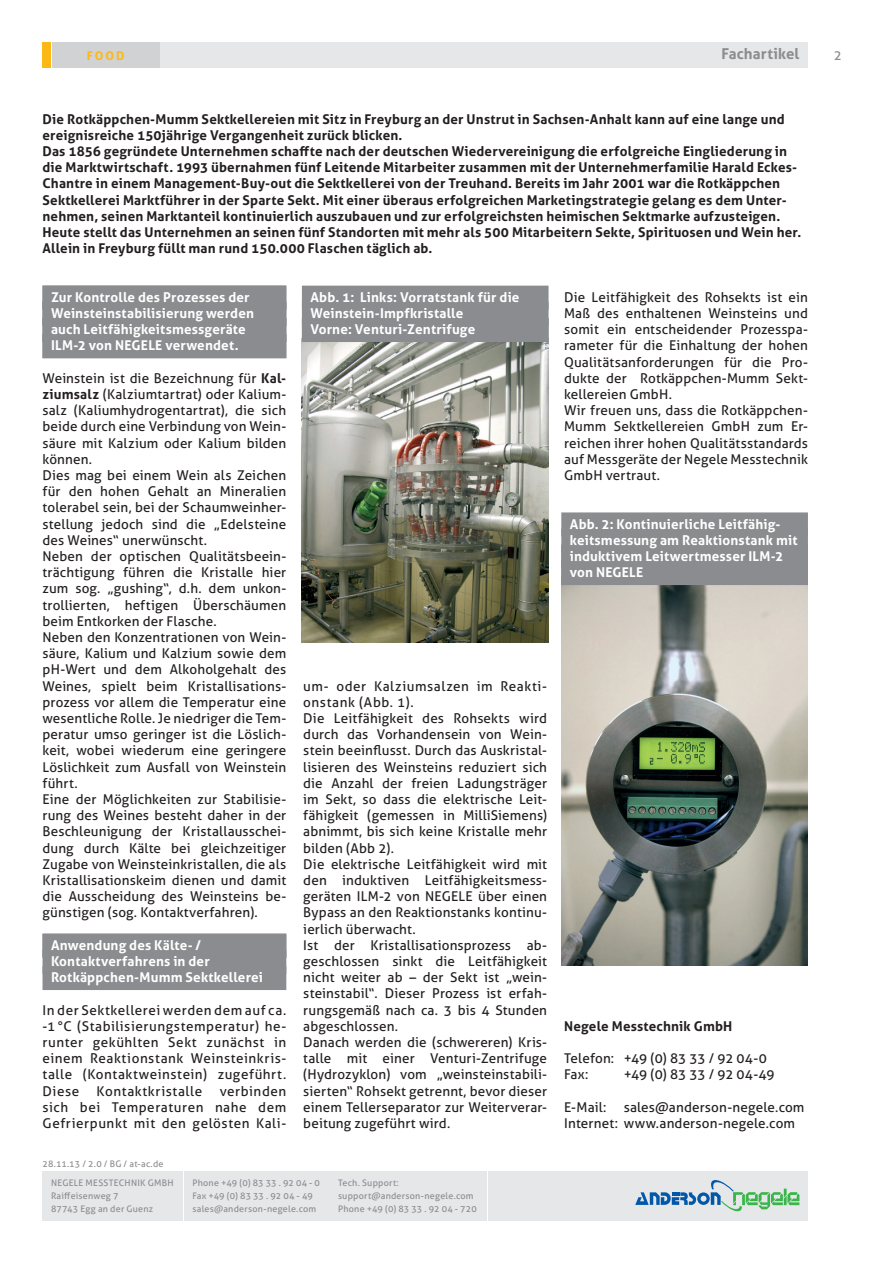
<style>
.page{position:relative;width:893px;height:1263px;background:#fff}
.page>*{position:absolute;margin:0;border:0;box-sizing:border-box;transform-origin:0 0}
.t1{font:700 15px "Aller";letter-spacing:.01em;color:#8a8c8f}
.t2{font:13.5px/16.2px "Aller";letter-spacing:.01em;color:#231f20}
.t3{font:700 13.5px/16.2px "Aller";letter-spacing:.01em;color:#231f20}
.t4{font:700 13.5px/16.2px "Aller";letter-spacing:.01em;color:#fff}
.t5{font:13.5px "Aller";letter-spacing:-.01em;color:#231f20}
.t6{font:13.5px "Aller";letter-spacing:.045em;color:#231f20}
.t7{font:13.5px "Aller";color:#8a8c8f}
.t8{font:700 12px "Aller";color:#fcb814}
.t9{font:9px/12.6px "Aller";letter-spacing:.025em;color:#8a8c8f}
.s1{font-weight:700}
</style>
<div class="page">
<div style="left:161px;top:43px;width:647px;height:25px;background:#e6e7e9"></div>
<div style="left:52px;top:43px;width:107px;height:25px;background:#d1d2d4"></div>
<div style="left:43px;top:43px;width:8px;height:25px;background:#fcb814"></div>
<div style="left:488px;top:1171px;width:320px;height:49px;background:#e6e7e9"></div>
<div style="left:184px;top:1171px;width:144px;height:49px;background:#e6e7e9"></div>
<div style="left:330px;top:1171px;width:157px;height:49px;background:#e6e7e9"></div>
<div style="left:43px;top:1171px;width:140px;height:49px;background:#e6e7e9"></div>
<svg style="left:635px;top:1180px;width:164px;height:32px"></svg>
<img style="left:561px;top:585px;width:247px;height:381px">
<img style="left:302px;top:342px;width:247px;height:300px">
<div style="left:43px;top:286px;width:243px;height:24px;background:#8a8c8f"></div>
<div style="left:43px;top:302px;width:243px;height:24px;background:#8a8c8f"></div>
<div style="left:43px;top:318px;width:243px;height:24px;background:#8a8c8f"></div>
<div style="left:43px;top:334px;width:243px;height:24px;background:#8a8c8f"></div>
<div style="left:43px;top:934px;width:243px;height:24px;background:#8a8c8f"></div>
<div style="left:43px;top:950px;width:243px;height:24px;background:#8a8c8f"></div>
<div style="left:43px;top:966px;width:243px;height:24px;background:#8a8c8f"></div>
<div style="left:561px;top:512px;width:247px;height:24px;background:#8a8c8f"></div>
<div style="left:561px;top:529px;width:247px;height:24px;background:#8a8c8f"></div>
<div style="left:561px;top:545px;width:247px;height:24px;background:#8a8c8f"></div>
<div style="left:561px;top:561px;width:247px;height:24px;background:#8a8c8f"></div>
<div style="left:302px;top:286px;width:247px;height:24px;background:#8a8c8f"></div>
<div style="left:302px;top:302px;width:247px;height:24px;background:#8a8c8f"></div>
<div style="left:302px;top:318px;width:247px;height:24px;background:#8a8c8f"></div>
<p class="t1" style="left:721px;top:44px;width:79px">Fachartikel</p>
<p class="t8" style="left:87px;top:48px;width:39px">food</p>
<p class="t7" style="left:834px;top:47px;width:10px">2</p>
<p class="t3" style="left:43px;top:111px;width:760px">Die Rotkäppchen-Mumm Sektkellereien mit Sitz in Freyburg an der Unstrut in Sachsen-Anhalt kann auf eine lange und ereignisreiche 150jährige Vergangenheit zurück blicken.<br>Das 1856 gegründete Unternehmen schaffte nach der deutschen Wiedervereinigung die erfolgreiche Eingliederung in die Marktwirtschaft. 1993 übernahmen fünf Leitende Mitarbeiter zusammen mit der Unternehmerfamilie Harald Eckes-Chantre in einem Management-Buy-out die Sektkellerei von der Treuhand. Bereits im Jahr 2001 war die Rotkäppchen Sektkellerei Marktführer in der Sparte Sekt. Mit einer überaus erfolgreichen Marketingstrategie gelang es dem Unter&shy;nehmen, seinen Marktanteil kontinuierlich auszubauen und zur erfolgreichsten heimischen Sektmarke aufzusteigen.<br>Heute stellt das Unternehmen an seinen fünf Standorten mit mehr als 500 Mitarbeitern Sekte, Spirituosen und Wein her.<br>Allein in Freyburg füllt man rund 150.000 Flaschen täglich ab.</p>
<p class="t4" style="left:51px;top:289px;width:204px">Zur Kontrolle des Prozesses der<br>Weinsteinstabilisierung werden auch Leitfähigkeitsmessgeräte<br>ILM-2 von NEGELE verwendet.</p>
<p class="t2" style="left:43px;top:370px;width:245px">Weinstein ist die Bezeichnung für <span class="s1">Kal&shy;ziumsalz</span> (Kalziumtartrat) oder Kalium&shy;salz (Kaliumhydrogentartrat), die sich beide durch eine Verbindung von Wein&shy;säure mit Kalzium oder Kalium bilden können.<br>Dies mag bei einem Wein als Zeichen für den hohen Gehalt an Mineralien tolerabel sein, bei der Schaumweinher&shy;stellung jedoch sind die „Edelsteine des Weines“ unerwünscht.<br>Neben der optischen Qualitätsbeein&shy;trächtigung führen die Kristalle hier zum sog. „gushing“, d.h. dem unkon&shy;trollierten, heftigen Überschäumen beim Entkorken der Flasche.<br>Neben den Konzentrationen von Wein&shy;säure, Kalium und Kalzium sowie dem pH-Wert und dem Alkoholgehalt des Weines, spielt beim Kristallisations&shy;prozess vor allem die Temperatur eine wesentliche Rolle. Je niedriger die Tem&shy;peratur umso geringer ist die Löslich&shy;keit, wobei wiederum eine geringere Löslichkeit zum Ausfall von Weinstein führt.<br>Eine der Möglichkeiten zur Stabilisie&shy;rung des Weines besteht daher in der Beschleunigung der Kristallausschei&shy;dung durch Kälte bei gleichzeitiger Zugabe von Weinsteinkristallen, die als Kristallisationskeim dienen und damit die Ausscheidung des Weinsteins be&shy;günstigen (sog. Kontaktverfahren).</p>
<p class="t4" style="left:51px;top:937px;width:214px">Anwendung des Kälte- /<br>Kontaktverfahrens in der<br>Rotkäppchen-Mumm Sektkellerei</p>
<p class="t2" style="left:43px;top:1002px;width:245px;text-align:justify">In der Sektkellerei werden dem auf ca. -1 °C (Stabilisierungstemperatur) he&shy;runter gekühlten Sekt zunächst in einem Reaktionstank Weinsteinkris&shy;talle (Kontaktweinstein) zugeführt.<br>Diese</p>
<p class="t2" style="left:43px;top:1083px;width:245px;text-align:justify;text-indent:177px">verbinden sich bei Temperaturen nahe dem Gefrierpunkt mit den gelösten Kali-</p>
<p class="t6" style="left:97px;top:1083px;width:107px">Kontaktkristalle</p>
<p class="t9" style="left:43px;top:1157px;width:123px">28.11.13 / 2.0 / BG / at-ac.de</p>
<p class="t4" style="left:310px;top:289px;width:211px">Abb. 1: Links: Vorratstank für die<br>Weinstein-Impfkristalle<br>Vorne: Venturi-Zentrifuge</p>
<p class="t2" style="left:303px;top:678px;width:245px">um- oder Kalziumsalzen im Reakti&shy;onstank (Abb. 1).<br>Die Leitfähigkeit des Rohsekts wird durch das Vorhandensein von Wein&shy;stein beeinflusst. Durch das Auskristal&shy;lisieren des Weinsteins reduziert sich die Anzahl der freien Ladungsträger im Sekt, so dass die elektrische Leit&shy;fähigkeit (gemessen in MilliSiemens) abnimmt, bis sich keine Kristalle mehr bilden (Abb 2).<br>Die elektrische Leitfähigkeit wird mit den induktiven Leitfähigkeitsmess&shy;geräten ILM-2 von NEGELE über einen Bypass an den Reaktionstanks kontinu&shy;ierlich überwacht.<br>Ist der Kristallisationsprozess ab&shy;geschlossen sinkt die Leitfähigkeit nicht weiter ab – der Sekt ist „wein&shy;steinstabil“. Dieser Prozess ist erfah&shy;rungsgemäß nach ca. 3 bis 4 Stunden abgeschlossen.<br>Danach werden die (schwereren) Kris&shy;talle mit einer Venturi-Zentrifuge (Hydrozyklon) vom „weinsteinstabili&shy;sierten“ Rohsekt getrennt, bevor dieser einem Tellerseparator zur Weiterverar&shy;beitung zugeführt wird.</p>
<p class="t9" style="left:51px;top:1177px;width:123px">Negele Messtechn ik Gm bH<br>Raiffeisenweg 7<br>87743 Egg an der Guenz</p>
<p class="t9" style="left:192px;top:1177px;width:129px">Phone +49 (0) 83 33 . 92 04 - 0<br>Fax +49 (0) 83 33 . 92 04 - 49 sales@anderson-negele.com</p>
<p class="t9" style="left:338px;top:1177px;width:140px">Tech. Support: support@anderson-negele.com<br>Phone +49 (0) 83 33 . 92 04 - 720</p>
<p class="t2" style="left:564px;top:289px;width:245px">Die Leitfähigkeit des Rohsekts ist ein Maß des enthaltenen Weinsteins und somit ein entscheidender Prozesspa&shy;rameter für die Einhaltung der hohen Qualitätsanforderungen für die Pro&shy;dukte der Rotkäppchen-Mumm Sekt&shy;kellereien GmbH.<br>Wir freuen uns, dass die Rotkäppchen-Mumm Sektkellereien GmbH zum Er&shy;reichen ihrer hohen Qualitätsstandards auf Messgeräte der Negele Messtechnik GmbH vertraut.</p>
<p class="t4" style="left:570px;top:516px;width:229px">Abb. 2: Kontinuierliche Leitfähig&shy;keitsmessung am Reaktionstank mit induktivem Leitwertmesser ILM-2 von NEGELE</p>
<p class="t3" style="left:564px;top:1018px;width:170px">Negele Messtechnik GmbH</p>
<p class="t2" style="left:564px;top:1050px;width:204px">Telefon: +49 (0) 83 33 / 92 04-0<br>Fax:</p>
<p class="t5" style="left:624px;top:1066px;width:152px">+49 (0) 83 33 / 92 04-49</p>
<p class="t2" style="left:564px;top:1099px;width:44px">E-Mail:</p>
<p class="t2" style="left:564px;top:1099px;width:242px;text-indent:60px">sales@anderson-negele.com<br>Internet: www.anderson-negele.com</p>
</div>
